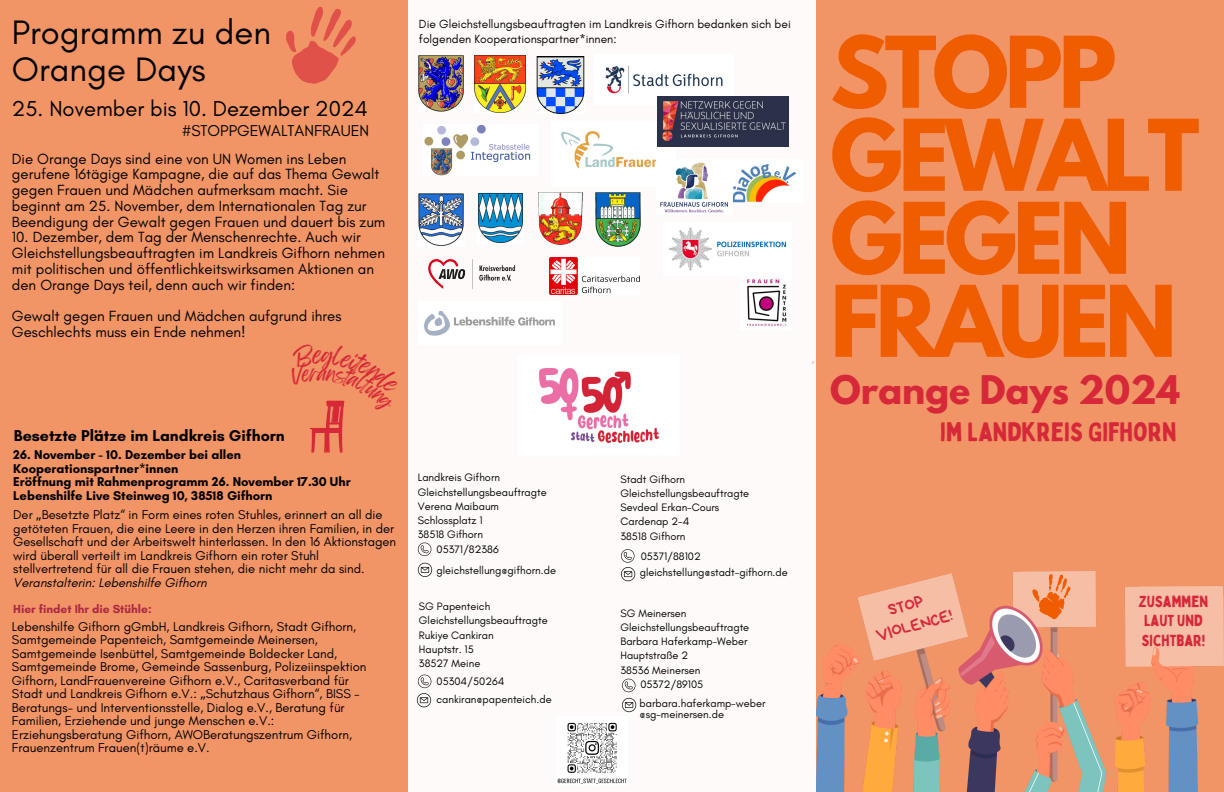
<style>
.page{position:relative;width:1224px;height:792px;background:#f19466}
.page>*{position:absolute;margin:0;border:0;box-sizing:border-box;transform-origin:0 0}
.t1{font:700 87.4px/83px "League Spartan";letter-spacing:-.05em;color:#ef5d00}
.t2{font:700 35px "League Spartan";color:#d62838}
.t3{font:34.5px/37.5px "Glacial Indifference";color:#000}
.t4{font:26px "Bobby Jones";color:#d62838}
.t5{font:22px "Glacial Indifference";color:#000}
.t6{font:21.4px "Feeling Passionate";color:#d62838}
.t7{font:17px "Bryndan Write";color:#d62838}
.t8{font:700 16px "Glacial Indifference";color:#000}
.t9{font:16px "Glacial Indifference";color:#000}
.t10{font:15.7px/19.7px "Bobby Jones";color:#d62838}
.t11{font:15px/15.8px "Glacial Indifference";color:#000}
.t12{font:13px/13.5px "Glacial Indifference";color:#000}
.t13{font:700 13px/13.5px "Glacial Indifference";color:#000}
.t14{font:italic 13px "Glacial Indifference";color:#000}
.t15{font:12px/15px "Glacial Indifference";color:#000}
.t16{font:700 12px "Glacial Indifference";color:#ac2943}
.t17{font:11px/21.2px "Glacial Indifference";color:#000}
.s1{font-family:"Noto Sans"}
</style>
<div class="page">
<img style="left:816px;top:571px;width:408px;height:221px">
<svg style="left:1032px;top:574px;width:39px;height:45px;background:#f29967"></svg>
<div style="left:408px;top:0;width:408px;height:792px;background:#fffafa"></div>
<img style="left:556px;top:717px;width:71px;height:68px">
<img style="left:424px;top:124px;width:114px;height:52px">
<img style="left:518px;top:355px;width:162px;height:101px">
<img style="left:419px;top:56px;width:44px;height:55px">
<svg style="left:286px;top:7px;width:70px;height:77px"></svg>
<img style="left:552px;top:122px;width:123px;height:65px">
<img style="left:474px;top:56px;width:51px;height:57px">
<img style="left:537px;top:57px;width:48px;height:56px">
<svg style="left:418px;top:543px;width:13px;height:13px"></svg>
<svg style="left:418px;top:563px;width:14px;height:14px"></svg>
<svg style="left:621px;top:549px;width:14px;height:32px"></svg>
<svg style="left:417px;top:675px;width:14px;height:32px"></svg>
<svg style="left:622px;top:679px;width:13px;height:13px"></svg>
<svg style="left:622px;top:698px;width:14px;height:14px"></svg>
<img style="left:594px;top:54px;width:140px;height:51px">
<img style="left:664px;top:222px;width:127px;height:53px">
<img style="left:419px;top:302px;width:142px;height:42px">
<img style="left:595px;top:193px;width:46px;height:54px">
<img style="left:478px;top:193px;width:46px;height:51px">
<img style="left:418px;top:193px;width:46px;height:54px">
<img style="left:732px;top:159px;width:70px;height:43px">
<img style="left:657px;top:159px;width:75px;height:56px">
<img style="left:539px;top:193px;width:43px;height:52px">
<img style="left:549px;top:257px;width:90px;height:38px">
<img style="left:419px;top:255px;width:109px;height:46px">
<img style="left:741px;top:276px;width:50px;height:53px">
<img style="left:658px;top:97px;width:130px;height:50px">
<svg style="left:310px;top:400px;width:35px;height:52px"></svg>
<h1 class="t3" style="left:12px;top:13px;width:260px">Programm zu den<br>Orange Days</h1>
<h3 class="t5" style="left:12px;top:95px;width:358px">25. November bis 10. Dezember 2024</h3>
<h5 class="t9" style="left:182px;top:121px;width:188px">#STOPPGEWALTANFRAUEN</h5>
<p class="t11" style="left:12px;top:150px;width:375px">Die Orange Days sind eine von UN Women ins Leben gerufene 16tägige Kampagne, die auf das Thema Gewalt gegen Frauen und Mädchen aufmerksam macht. Sie beginnt am 25. November, dem Internationalen Tag zur Beendigung der Gewalt gegen Frauen und dauert bis zum</p>
<p class="t11" style="left:12px;top:229px;width:375px">10. Dezember, dem Tag der Menschenrechte. Auch wir Gleichstellungsbeauftragten im Landkreis Gifhorn nehmen mit politischen und öffentlichkeitswirksamen Aktionen an den Orange Days teil, denn auch wir finden:</p>
<p class="t11" style="left:12px;top:308px;width:331px">Gewalt gegen Frauen und Mädchen aufgrund ihres<br>Geschlechts muss ein Ende nehmen!</p>
<p class="t6" style="left:314px;top:338px;width:11px">e</p>
<p class="t15" style="left:419px;top:16px;width:373px">Die Gleichstellungsbeauftragten im Landkreis Gifhorn bedanken sich bei folgenden Kooperationspartner*innen:</p>
<p class="t8" style="left:14px;top:426px;width:272px">Besetzte Plätze im Landkreis Gifhorn</p>
<p class="t13" style="left:13px;top:448px;width:229px">26. November - 10. Dezember bei allen<br>Kooperationspartner*innen</p>
<p class="t13" style="left:13px;top:475px;width:339px">Eröffnung mit Rahmenprogramm 26. November 17.30 Uhr</p>
<p class="t13" style="left:13px;top:489px;width:261px">Lebenshilfe Live Steinweg 10, 38518 Gifhorn</p>
<p class="t12" style="left:13px;top:508px;width:385px">Der <span class="s1">„</span>Besetzte Platz“ in Form eines roten Stuhles, erinnert an all die getöteten Frauen, die eine Leere in den Herzen ihren Familien, in der Gesellschaft und der Arbeitswelt hinterlassen. In den 16 Aktionstagen wird überall verteilt im Landkreis Gifhorn ein roter Stuhl stellvertretend für all die Frauen stehen, die nicht mehr da sind.</p>
<p class="t14" style="left:13px;top:574px;width:195px">Veranstalterin: Lebenshilfe Gifhorn</p>
<p class="t16" style="left:13px;top:602px;width:140px">Hier findet Ihr die Stühle:</p>
<p class="t12" style="left:12px;top:620px;width:356px">Lebenshilfe Gifhorn gGmbH, Landkreis Gifhorn, Stadt Gifhorn, Samtgemeinde Papenteich, Samtgemeinde Meinersen, Samtgemeinde Isenbüttel, Samtgemeinde Boldecker Land, Samtgemeinde Brome, Gemeinde Sassenburg, Polizeiinspektion Gifhorn, LandFrauenvereine Gifhorn e.V., Caritasverband für Stadt und Landkreis Gifhorn e.V.: <span class="s1">„</span>Schutzhaus Gifhorn“, BISS – Beratungs- und Interventionsstelle, Dialog e.V., Beratung für Familien, Erziehende und junge Menschen e.V.:<br>Erziehungsberatung Gifhorn, AWOBeratungszentrum Gifhorn, Frauenzentrum Frauen(t)räume e.V.</p>
<p class="t17" style="left:418px;top:467px;width:84px">Landkreis Gifhorn</p>
<p class="t17" style="left:418px;top:481px;width:130px">Gleichstellungsbeauftragte</p>
<p class="t17" style="left:418px;top:495px;width:83px">Verena Maibaum</p>
<p class="t17" style="left:418px;top:510px;width:66px">Schlossplatz 1</p>
<p class="t17" style="left:418px;top:524px;width:67px">38518 Gifhorn</p>
<p class="t17" style="left:437px;top:539px;width:121px">05371/82386 gleichstellung@gifhorn.de</p>
<p class="t17" style="left:419px;top:596px;width:73px">SG Papenteich</p>
<p class="t17" style="left:419px;top:610px;width:130px">Gleichstellungsbeauftragte</p>
<p class="t17" style="left:419px;top:624px;width:76px">Rukiye Cankiran</p>
<p class="t17" style="left:419px;top:638px;width:56px">Hauptstr. 15</p>
<p class="t17" style="left:419px;top:653px;width:63px">38527 Meine</p>
<p class="t17" style="left:620px;top:468px;width:66px">Stadt Gifhorn</p>
<p class="t17" style="left:620px;top:482px;width:130px">Gleichstellungsbeauftragte</p>
<p class="t17" style="left:620px;top:497px;width:100px">Sevdeal Erkan-Cours</p>
<p class="t17" style="left:620px;top:511px;width:70px">Cardenap 2-4</p>
<p class="t17" style="left:620px;top:525px;width:67px">38518 Gifhorn</p>
<p class="t17" style="left:641px;top:545px;width:62px">05371/88102</p>
<p class="t17" style="left:640px;top:561px;width:150px">gleichstellung@stadt-gifhorn.de</p>
<p class="t17" style="left:620px;top:602px;width:68px">SG Meinersen</p>
<p class="t17" style="left:620px;top:616px;width:130px">Gleichstellungsbeauftragte</p>
<p class="t17" style="left:620px;top:631px;width:129px">Barbara Haferkamp-Weber</p>
<p class="t17" style="left:620px;top:645px;width:69px">Hauptstraße 2</p>
<p class="t17" style="left:620px;top:659px;width:81px">38536 Meinersen</p>
<p class="t17" style="left:437px;top:670px;width:69px">05304/50264</p>
<p class="t17" style="left:640px;top:675px;width:127px;line-height:18.9px">05372/89105 barbara.haferkamp-weber</p>
<p class="t17" style="left:640px;top:704px;width:86px">@sg-meinersen.de</p>
<p class="t17" style="left:437px;top:689px;width:117px">cankiran@papenteich.de</p>
<p class="t1" style="left:830px;top:42px;width:371px">STOPP<br>GEWALT<br>GEGEN<br>FRAUEN</p>
<p class="t2" style="left:830px;top:373px;width:351px">Orange Days 2024</p>
<p class="t4" style="left:940px;top:416px;width:238px">IM LANDKREIS GIFHORN</p>
<p class="t7" style="left:886px;top:602px;width:38px;rotate:-15deg">STOP</p>
<p class="t7" style="left:874px;top:627px;width:80px;rotate:-15deg">VIOLENCE!</p>
<p class="t10" style="left:1139px;top:591px;width:71px">ZUSAMMEN<br>LAUT UND<br>SICHTBAR!</p>
</div>
